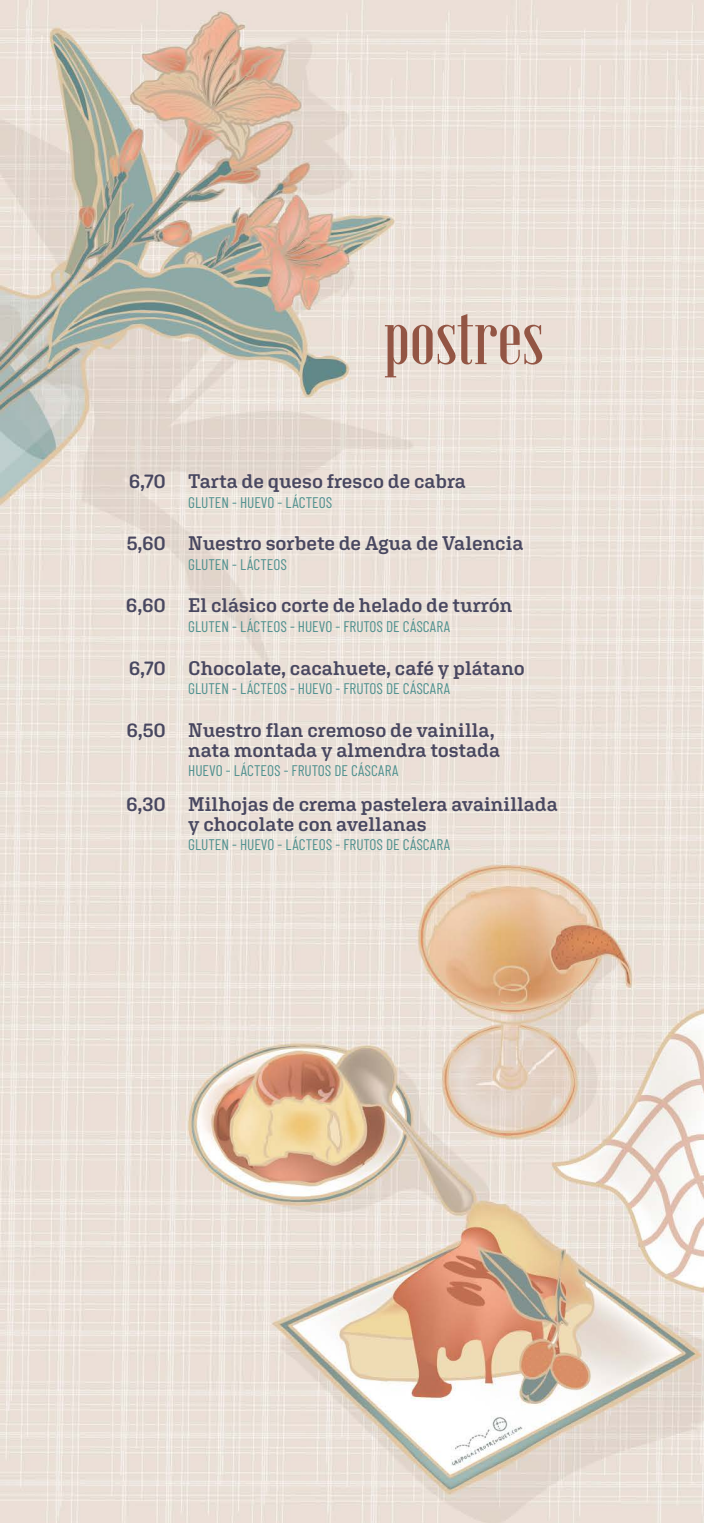
<style>
.page{position:relative;width:704px;height:1523px;background:#fff}
.page>*{position:absolute;margin:0;border:0;box-sizing:border-box;transform-origin:0 0}
.t1{font:600 condensed 78.75px "Emberly";letter-spacing:-.005em;color:#935544}
.t2{font:600 19.69px/19.7px "Aglet Slab";color:#484760}
.t3{font:15.31px "Barlow Condensed";color:#4e908e}
</style>
<div class="page">
<img style="left:0;top:0;width:703px;height:1522px">
<h1 class="t1" style="left:383px;top:297px;width:162px">postres</h1>
<p class="t2" style="left:129px;top:471px;width:39px">6,70</p>
<p class="t2" style="left:188px;top:471px;width:279px">Tarta de queso fresco de cabra</p>
<p class="t3" style="left:188px;top:493px;width:145px">GLUTEN - HUEVO - LÁCTEOS</p>
<p class="t2" style="left:127px;top:533px;width:41px">5,60</p>
<p class="t2" style="left:188px;top:533px;width:337px">Nuestro sorbete de Agua de Valencia</p>
<p class="t3" style="left:188px;top:555px;width:100px">GLUTEN - LÁCTEOS</p>
<p class="t2" style="left:126px;top:595px;width:41px">6,60</p>
<p class="t2" style="left:188px;top:595px;width:325px">El clásico corte de helado de turrón</p>
<p class="t3" style="left:188px;top:617px;width:263px">GLUTEN - LÁCTEOS - HUEVO - FRUTOS DE CÁSCARA</p>
<p class="t2" style="left:129px;top:657px;width:39px">6,70</p>
<p class="t2" style="left:188px;top:657px;width:338px">Chocolate, cacahuete, café y plátano</p>
<p class="t3" style="left:188px;top:679px;width:263px">GLUTEN - LÁCTEOS - HUEVO - FRUTOS DE CÁSCARA</p>
<p class="t2" style="left:126px;top:719px;width:41px">6,50</p>
<p class="t2" style="left:188px;top:719px;width:313px">Nuestro flan cremoso de vainilla, nata montada y almendra tostada</p>
<p class="t3" style="left:188px;top:761px;width:212px">HUEVO - LÁCTEOS - FRUTOS DE CÁSCARA</p>
<p class="t2" style="left:126px;top:794px;width:41px">6,30</p>
<p class="t2" style="left:188px;top:794px;width:371px">Milhojas de crema pastelera avainillada y chocolate con avellanas</p>
<p class="t3" style="left:188px;top:835px;width:263px">GLUTEN - HUEVO - LÁCTEOS - FRUTOS DE CÁSCARA</p>
</div>
